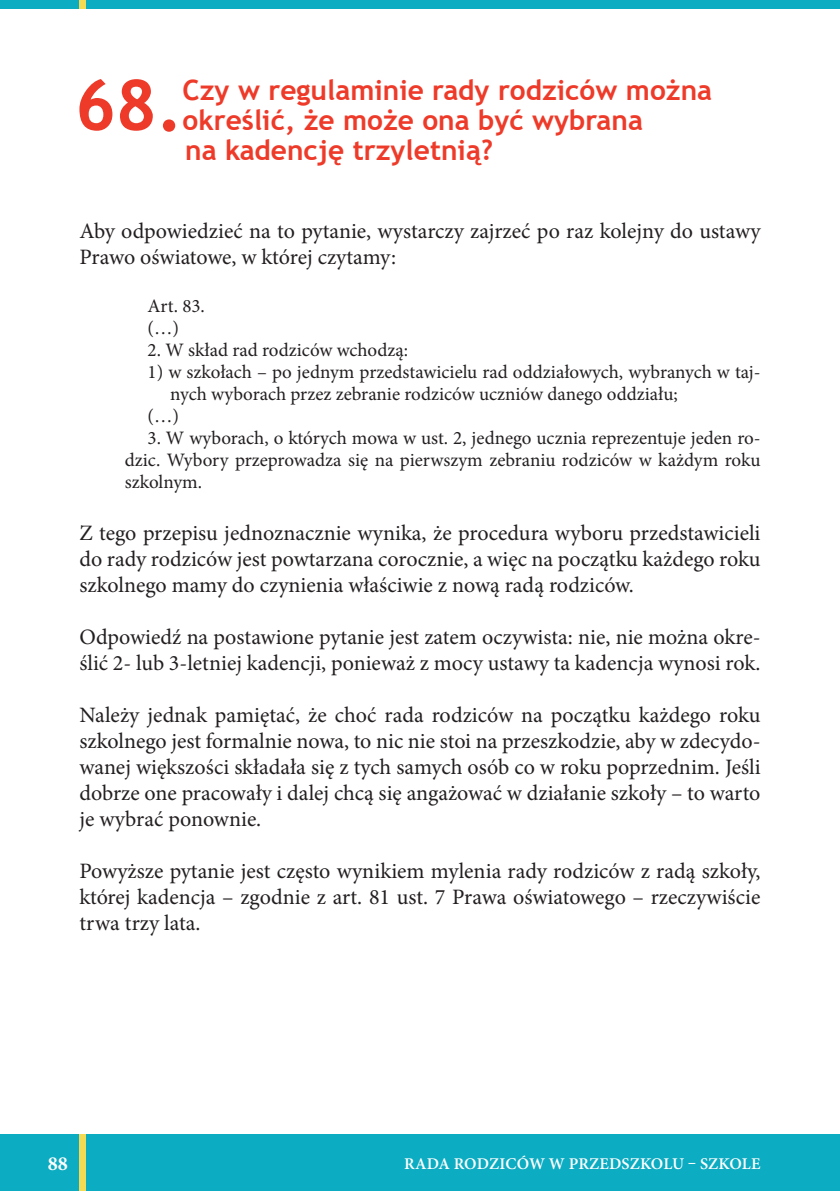
<style>
.page{position:relative;width:840px;height:1191px;background:#fff}
.page>*{position:absolute;margin:0;border:0;box-sizing:border-box;transform-origin:0 0}
.NUMER_PYTANIA{font:700 70px "Trebuchet MS";color:#ee3a29}
.NUMER_PYTANIA-2{font:700 28px/30px "Trebuchet MS";color:#ee3a29}
.tekst{font:22px/26px "Minion Pro";color:#231f20;text-align:justify}
.t1{font:700 20px "Minion Pro";color:#fff}
.przepisy{font:19px/22px "Minion Pro";color:#231f20}
.t2{font:600 16.4px "Minion Pro";letter-spacing:.01em;color:#fff}
</style>
<div class="page">
<div style="left:0;top:1134px;width:839px;height:57px;background:#0cacc2"></div>
<div style="left:79px;top:1134px;width:7px;height:57px;background:#f4db53"></div>
<div style="left:0;top:0;width:839px;height:9px;background:#0cacc2"></div>
<div style="left:79px;top:0;width:7px;height:9px;background:#f4db53"></div>
<p class="NUMER_PYTANIA" style="left:75px;top:61px;width:109px">68.</p>
<p class="NUMER_PYTANIA-2" style="left:182px;top:75px;width:530px">Czy w regulaminie rady rodziców można określić, że może ona być wybrana<br>na kadencję trzyletnią?</p>
<p class="tekst" style="left:79px;top:218px;width:682px">Aby odpowiedzieć na to pytanie, wystarczy zajrzeć po raz kolejny do ustawy<br>Prawo oświatowe, w której czytamy:</p>
<p class="przepisy" style="left:147px;top:295px;width:59px">Art. 83.</p>
<p class="przepisy" style="left:147px;top:317px;width:33px">(…)</p>
<p class="przepisy" style="left:147px;top:339px;width:262px">2. W skład rad rodziców wchodzą:</p>
<p class="przepisy" style="left:170px;top:361px;width:591px;text-indent:-23px">1) w szkołach – po jednym przedstawicielu rad oddziałowych, wybranych w taj&shy;nych wyborach przez zebranie rodziców uczniów danego oddziału;</p>
<p class="przepisy" style="left:147px;top:405px;width:33px">(…)</p>
<p class="przepisy" style="left:125px;top:427px;width:636px;text-align:justify;text-indent:23px">3. W wyborach, o których mowa w ust. 2, jednego ucznia reprezentuje jeden ro&shy;dzic. Wybory przeprowadza się na pierwszym zebraniu rodziców w każdym roku szkolnym.</p>
<p class="tekst" style="left:79px;top:520px;width:682px">Z tego przepisu jednoznacznie wynika, że procedura wyboru przedstawicieli do rady rodziców jest powtarzana corocznie, a więc na początku każdego roku szkolnego mamy do czynienia właściwie z nową radą rodziców.</p>
<p class="tekst" style="left:79px;top:624px;width:682px">Odpowiedź na postawione pytanie jest zatem oczywista: nie, nie można okre&shy;ślić 2- lub 3-letniej kadencji, ponieważ z mocy ustawy ta kadencja wynosi rok.</p>
<p class="tekst" style="left:79px;top:702px;width:682px">Należy jednak pamiętać, że choć rada rodziców na początku każdego roku szkolnego jest formalnie nowa, to nic nie stoi na przeszkodzie, aby w zdecydo&shy;wanej większości składała się z tych samych osób co w roku poprzednim. Jeśli dobrze one pracowały i dalej chcą się angażować w działanie szkoły – to warto je wybrać ponownie.</p>
<p class="tekst" style="left:79px;top:858px;width:682px">Powyższe pytanie jest często wynikiem mylenia rady rodziców z radą szkoły, której kadencja – zgodnie z art. 81 ust. 7 Prawa oświatowego – rzeczywiście trwa trzy lata.</p>
<p class="t1" style="left:48px;top:1149px;width:22px">88</p>
<p class="t2" style="left:404px;top:1152px;width:357px">RADA RODZICÓW W PRZEDSZKOLU – SZKOLE</p>
</div>
